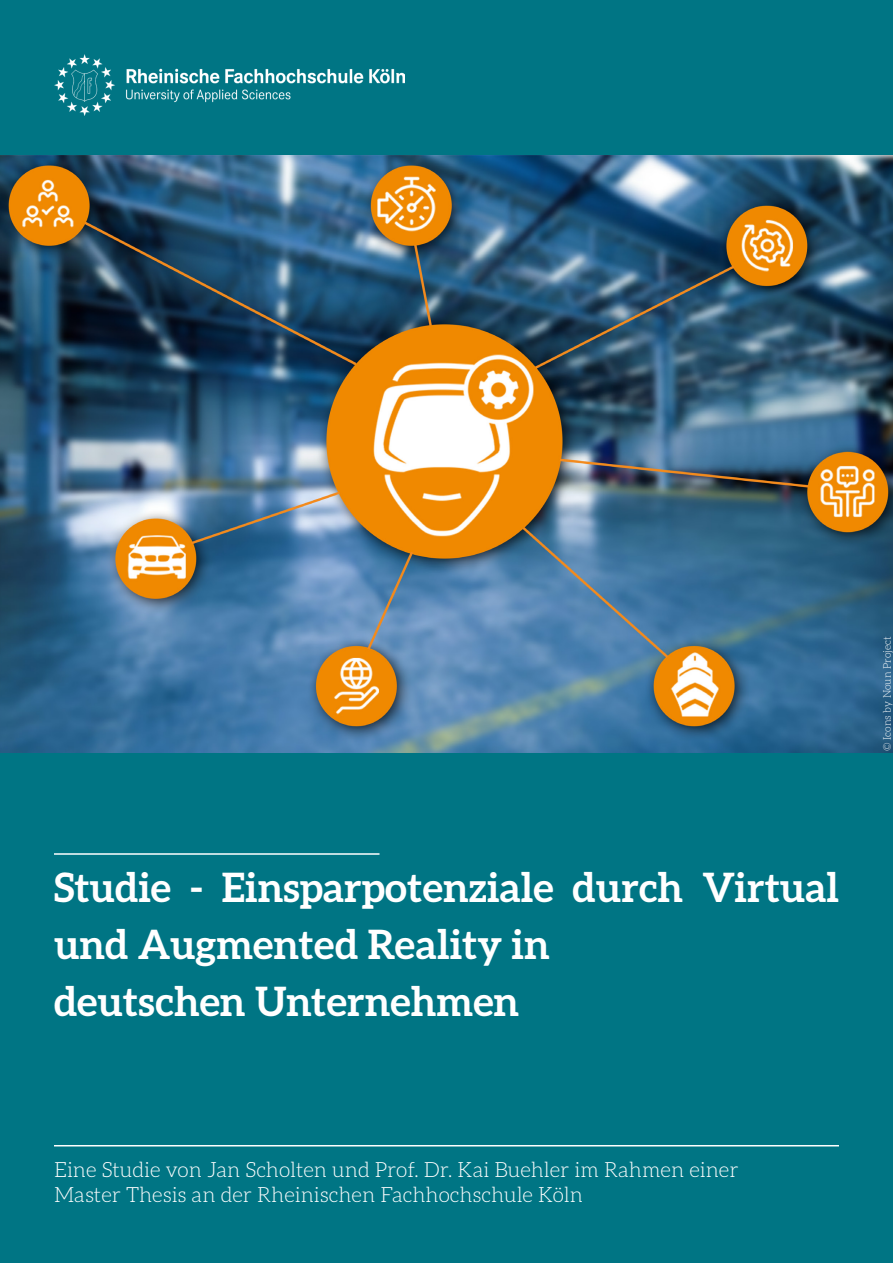
<style>
.page{position:relative;width:893px;height:1263px;background:#007584}
.page>*{position:absolute;margin:0;border:0;box-sizing:border-box;transform-origin:0 0}
.t1{font:700 40.5px/57px "Aleo";color:#fff}
.t2{font:300 21px "Aleo";color:#fff}
.t3{font:300 10.5px "Aleo";color:#fff}
</style>
<div class="page">
<img style="left:0;top:155px;width:893px;height:598px">
<hr style="left:54px;top:1145px;width:785px;height:1px;background:#fff">
<hr style="left:54px;top:853px;width:325px;height:2px;background:#fff">
<img style="left:54px;top:54px;width:351px;height:61px">
<p class="t3" style="left:881px;top:751px;width:116px;rotate:-90deg">© Icons by Noun Project</p>
<p class="t1" style="left:54px;top:858px;width:786px">Studie - Einsparpotenziale durch Virtual und Augmented Reality in</p>
<p class="t1" style="left:54px;top:972px;width:467px">deutschen Unternehmen</p>
<p class="t2" style="left:54px;top:1158px;width:686px">Eine Studie von Jan Scholten und Prof. Dr. Kai Buehler im Rahmen einer</p>
<p class="t2" style="left:54px;top:1183px;width:530px">Master Thesis an der Rheinischen Fachhochschule Köln</p>
</div>
